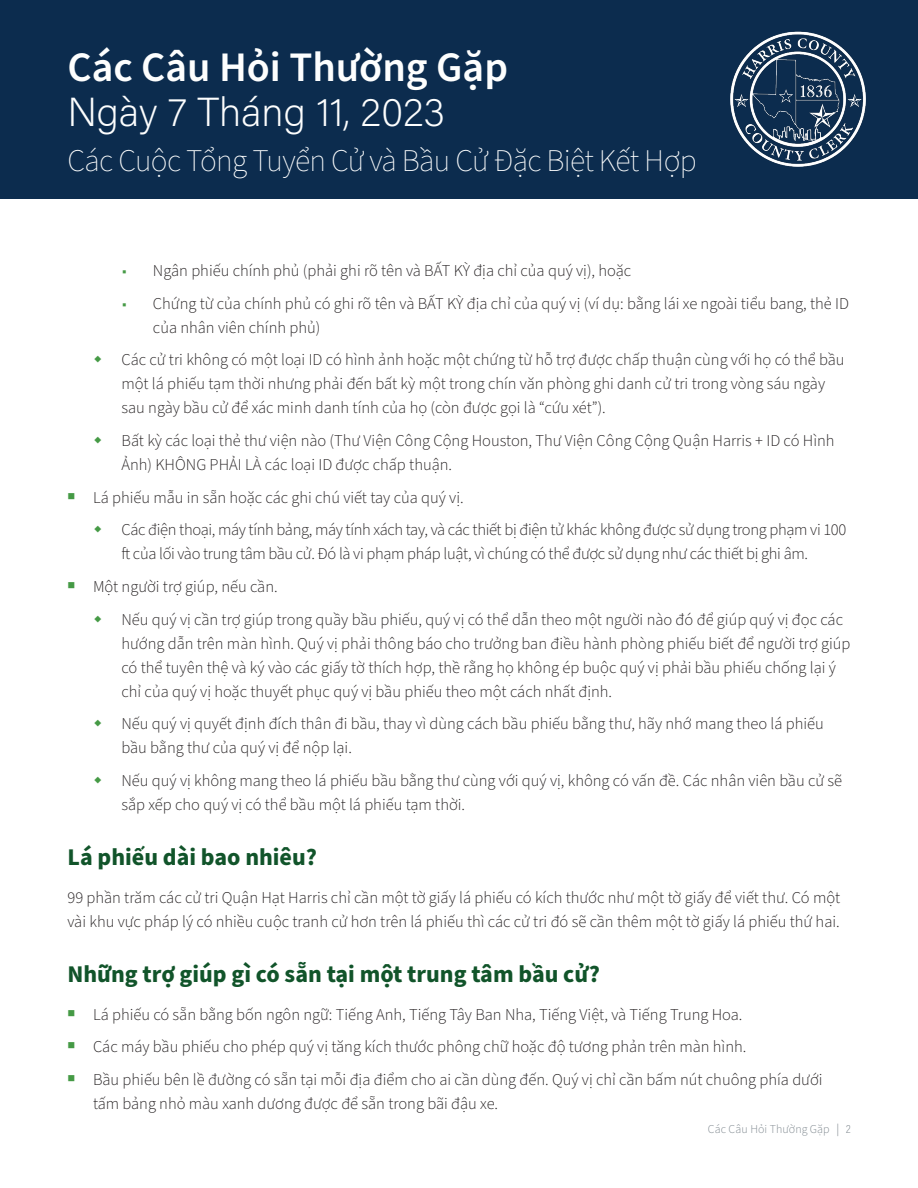
<style>
.page{position:relative;width:918px;height:1188px;background:#fff}
.page>*{position:absolute;margin:0;border:0;box-sizing:border-box;transform-origin:0 0}
.t1{font:600 42px "Source Sans Pro";color:#fdfefe}
.t2{font:40.5px "Acumin Variable Concept";letter-spacing:-.005em;color:#fdfefe}
.t3{font:200 31.5px "Source Sans Pro";letter-spacing:-.02em;color:#fdfefe}
.Main_title{font:700 24px "Source Sans Pro";color:#11542a}
.Bullet{font:300 16.5px/24px "Source Sans Pro";color:#231f20}
.Bullet-2{font:300 16.5px/24px "Source Sans Pro";letter-spacing:-.02em;color:#231f20}
.t4{font:300 12px "Source Sans Pro";letter-spacing:.01em;color:#7c858c}
.s1{font-family:"Acumin Variable Concept";font-weight:400;color:#459a45}
.s2{font-family:"Acumin Variable Concept";font-weight:400}
</style>
<div class="page">
<div style="left:0;top:0;width:918px;height:199px;background:#0c2c4e"></div>
<img style="left:730px;top:31px;width:136px;height:136px">
<h1 class="t1" style="left:68px;top:39px;width:442px">Các Câu Hỏi Thường Gặp</h1>
<h2 class="t2" style="left:68px;top:84px;width:379px">Ngày 7 Tháng 11, 2023</h2>
<h3 class="t3" style="left:68px;top:139px;width:631px">Các Cuộc Tổng Tuyển Cử và Bầu Cử Đặc Biệt Kết Hợp</h3>
<p class="Bullet" style="left:122px;top:259px;width:511px"><span class="s1">•</span> Ngân phiếu chính phủ (phải ghi rõ tên và BẤT KỲ địa chỉ của quý vị), hoặc</p>
<p class="Bullet" style="left:153px;top:292px;width:698px;text-indent:-31px"><span class="s1">•</span> Chứng từ của chính phủ có ghi rõ tên và BẤT KỲ địa chỉ của quý vị (ví dụ: bằng lái xe ngoài tiểu bang, thẻ ID của nhân viên chính phủ)</p>
<p class="Bullet" style="left:122px;top:348px;width:725px">Các cử tri không có một loại ID có hình ảnh hoặc một chứng từ hỗ trợ được chấp thuận cùng với họ có thể bầu một lá phiếu tạm thời nhưng phải đến bất kỳ một trong chín văn phòng ghi danh cử tri trong vòng sáu ngày sau ngày bầu cử để xác minh danh tính của họ (còn được gọi là “cứu xét”).</p>
<p class="Bullet" style="left:122px;top:429px;width:715px">Bất kỳ các loại thẻ thư viện nào (Thư Viện Công Cộng Houston, Thư Viện Công Cộng Quận Harris + ID có Hình<br>Ảnh) KHÔNG PHẢI LÀ các loại ID được chấp thuận.</p>
<p class="Bullet" style="left:68px;top:486px;width:398px"><sup>■</sup> Lá phiếu mẫu in sẵn hoặc các ghi chú viết tay của quý vị.</p>
<p class="Bullet-2" style="left:122px;top:518px;width:726px">Các điện thoại, máy tính bảng, máy tính xách tay, và các thiết bị điện tử khác không được sử dụng trong phạm vi 100 ft của lối vào trung tâm bầu cử. Đó là vi phạm pháp luật, vì chúng có thể được sử dụng như các thiết bị ghi âm.</p>
<p class="Bullet" style="left:68px;top:575px;width:212px"><sup>■</sup> Một người trợ giúp, nếu cần.</p>
<p class="Bullet" style="left:122px;top:608px;width:731px">Nếu quý vị cần trợ giúp trong quầy bầu phiếu, quý vị có thể dẫn theo một người nào đó để giúp quý vị đọc các hướng dẫn trên màn hình. Quý vị phải thông báo cho trưởng ban điều hành phòng phiếu biết để người trợ giúp có thể tuyên thệ và ký vào các giấy tờ thích hợp, thề rằng họ không ép buộc quý vị phải bầu phiếu chống lại ý chỉ của quý vị hoặc thuyết phục quý vị bầu phiếu theo một cách nhất định.</p>
<p class="Bullet" style="left:122px;top:712px;width:704px">Nếu quý vị quyết định đích thân đi bầu, thay vì dùng cách bầu phiếu bằng thư, hãy nhớ mang theo lá phiếu bầu bằng thư của quý vị để nộp lại.</p>
<p class="Bullet" style="left:122px;top:769px;width:722px">Nếu quý vị không mang theo lá phiếu bầu bằng thư cùng với quý vị, không có vấn đề. Các nhân viên bầu cử sẽ sắp xếp cho quý vị có thể bầu một lá phiếu tạm thời.</p>
<p class="Main_title" style="left:68px;top:841px;width:251px">Lá phiếu dài bao nhiêu?</p>
<p class="Bullet" style="left:68px;top:886px;width:774px">99 phần trăm các cử tri Quận Hạt Harris chỉ cần một tờ giấy lá phiếu có kích thước như một tờ giấy để viết thư. Có một vài khu vực pháp lý có nhiều cuộc tranh cử hơn trên lá phiếu thì các cử tri đó sẽ cần thêm một tờ giấy lá phiếu thứ hai.</p>
<p class="Main_title" style="left:68px;top:958px;width:534px">Những trợ giúp gì có sẵn tại một trung tâm bầu cử?</p>
<p class="Bullet" style="left:68px;top:1003px;width:677px"><sup>■</sup> Lá phiếu có sẵn bằng bốn ngôn ngữ: Tiếng Anh, Tiếng Tây Ban Nha, Tiếng Việt, và Tiếng Trung Hoa.</p>
<p class="Bullet" style="left:68px;top:1035px;width:680px"><sup>■</sup> Các máy bầu phiếu cho phép quý vị tăng kích thước phông chữ hoặc độ tương phản trên màn hình.</p>
<p class="Bullet" style="left:93px;top:1068px;width:731px;text-indent:-26px"><sup>■</sup> Bầu phiếu bên lề đường có sẵn tại mỗi địa điểm cho ai cần dùng đến. Quý vị chỉ cần bấm nút chuông phía dưới tấm bảng nhỏ màu xanh dương được để sẵn trong bãi đậu xe.</p>
<p class="t4" style="left:708px;top:1121px;width:144px">Các Câu Hỏi Thường Gặp <span class="s2">| 2</span></p>
</div>
